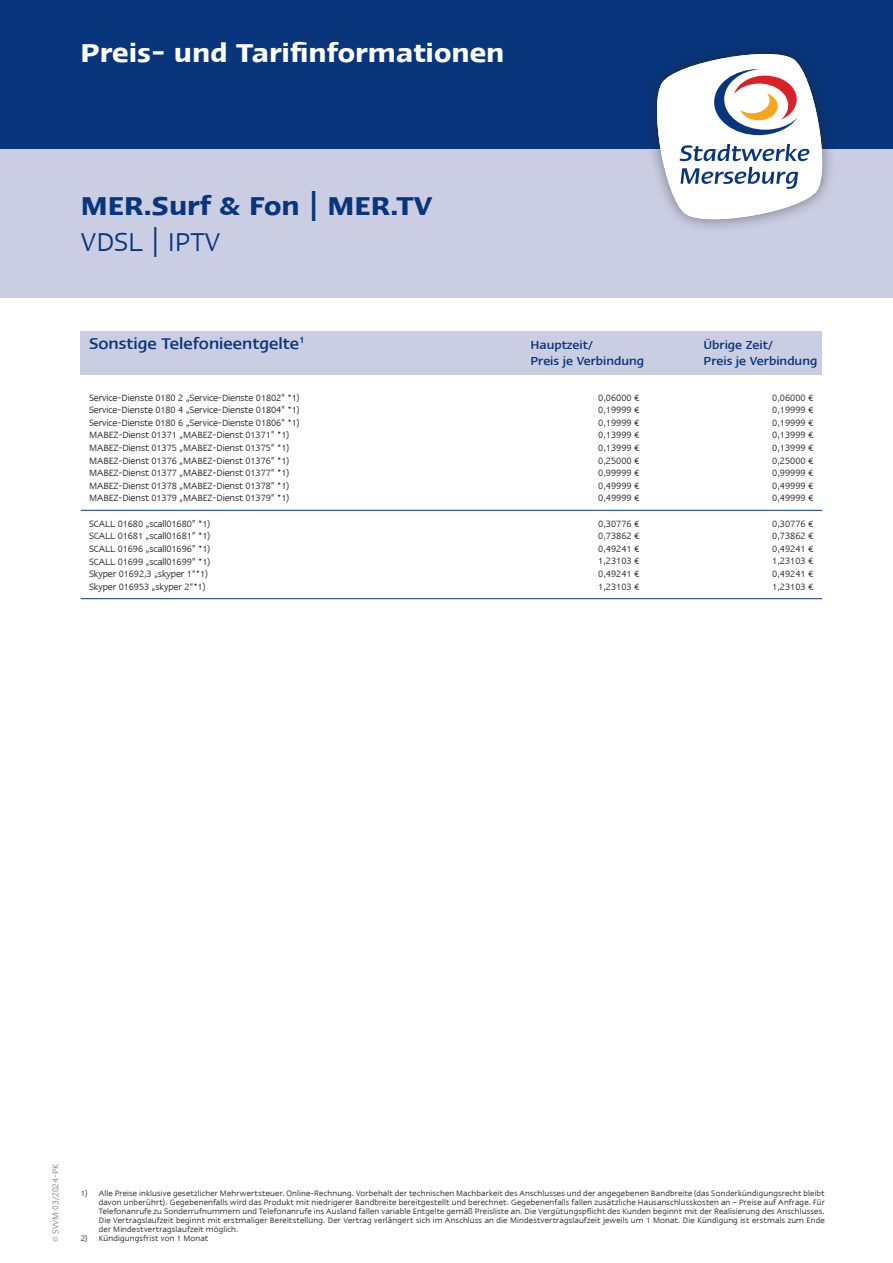
<style>
.page{position:relative;width:893px;height:1263px;background:#fff}
.page>*{position:absolute;margin:0;border:0;box-sizing:border-box;transform-origin:0 0}
.t1{font:600 30px "Linotype Ergo";color:#fff}
.t2{font:600 30px "Linotype Ergo";color:#08357c}
.t3{font:30px "Linotype Ergo";color:#08357c}
.t4{font:500 18px "Linotype Ergo";color:#08357c}
.t5{font:500 13.5px/16.2px "Linotype Ergo";color:#08357c}
.t6{font:10.5px/12.6px "Linotype Ergo";letter-spacing:-.01em;color:#231f20}
.t7{font:9.75px "Linotype Ergo";color:#808285}
.t8{font:9px/9px "Linotype Ergo";letter-spacing:.02em;color:#231f20;text-align:justify}
</style>
<div class="page">
<div style="left:81px;top:332px;width:741px;height:43px;background:#cbcee3"></div>
<hr style="left:81px;top:598px;width:741px;height:1px;background:#08357c">
<hr style="left:81px;top:510px;width:741px;height:1px;background:#08357c">
<div style="left:0;top:149px;width:893px;height:149px;background:#cbcee3"></div>
<div style="left:0;top:0;width:893px;height:149px;background:#08357c"></div>
<div style="left:643px;top:40px;width:193px;height:194px;background:#231f20;opacity:.5"></div>
<svg style="left:648px;top:45px;width:183px;height:183px"></svg>
<h1 class="t1" style="left:80px;top:37px;width:426px">Preis- und Tarifinformationen</h1>
<h1 class="t2" style="left:81px;top:190px;width:353px">MER.Surf &amp; Fon | MER.TV</h1>
<h1 class="t3" style="left:81px;top:226px;width:141px">VDSL | IPTV</h1>
<h2 class="t4" style="left:89px;top:334px;width:217px">Sonstige Telefonieentgelte<sup>1</sup></h2>
<p class="t6" style="left:89px;top:391px;width:212px">Service-Dienste 0180 2 „Service-Dienste 01802” *1)<br>Service-Dienste 0180 4 „Service-Dienste 01804” *1)<br>Service-Dienste 0180 6 „Service-Dienste 01806” *1)<br>MABEZ-Dienst 01371 „MABEZ-Dienst 01371” *1)<br>MABEZ-Dienst 01375 „MABEZ-Dienst 01375” *1)<br>MABEZ-Dienst 01376 „MABEZ-Dienst 01376” *1)<br>MABEZ-Dienst 01377 „MABEZ-Dienst 01377” *1)<br>MABEZ-Dienst 01378 „MABEZ-Dienst 01378” *1)<br>MABEZ-Dienst 01379 „MABEZ-Dienst 01379” *1)</p>
<p class="t6" style="left:89px;top:517px;width:123px">SCALL 01680 „scall01680” *1)<br>SCALL 01681 „scall01681” *1)<br>SCALL 01696 „scall01696” *1)<br>SCALL 01699 „scall01699” *1)<br>Skyper 01692,3 „skyper 1“*1)<br>Skyper 016953 „skyper 2“*1)</p>
<p class="t5" style="left:530px;top:336px;width:115px">Hauptzeit/<br>Preis je Verbindung</p>
<p class="t5" style="left:704px;top:336px;width:115px">Übrige Zeit/<br>Preis je Verbindung</p>
<p class="t6" style="left:598px;top:391px;width:43px">0,06000 €</p>
<p class="t6" style="left:772px;top:391px;width:43px">0,06000 €</p>
<p class="t6" style="left:598px;top:403px;width:43px">0,19999 €</p>
<p class="t6" style="left:772px;top:403px;width:43px">0,19999 €</p>
<p class="t6" style="left:598px;top:416px;width:43px">0,19999 €</p>
<p class="t6" style="left:772px;top:416px;width:43px">0,19999 €</p>
<p class="t6" style="left:598px;top:429px;width:43px">0,13999 €</p>
<p class="t6" style="left:772px;top:429px;width:43px">0,13999 €</p>
<p class="t6" style="left:598px;top:441px;width:43px">0,13999 €</p>
<p class="t6" style="left:772px;top:441px;width:43px">0,13999 €</p>
<p class="t6" style="left:598px;top:454px;width:43px">0,25000 €</p>
<p class="t6" style="left:772px;top:454px;width:43px">0,25000 €</p>
<p class="t6" style="left:598px;top:466px;width:43px">0,99999 €</p>
<p class="t6" style="left:772px;top:466px;width:43px">0,99999 €</p>
<p class="t6" style="left:598px;top:479px;width:43px">0,49999 €</p>
<p class="t6" style="left:772px;top:479px;width:43px">0,49999 €</p>
<p class="t6" style="left:598px;top:492px;width:43px">0,49999 €</p>
<p class="t6" style="left:772px;top:492px;width:43px">0,49999 €</p>
<p class="t6" style="left:598px;top:517px;width:43px">0,30776 €</p>
<p class="t6" style="left:772px;top:517px;width:43px">0,30776 €</p>
<p class="t6" style="left:598px;top:529px;width:43px">0,73862 €</p>
<p class="t6" style="left:772px;top:529px;width:43px">0,73862 €</p>
<p class="t6" style="left:598px;top:542px;width:43px">0,49241 €</p>
<p class="t6" style="left:772px;top:542px;width:43px">0,49241 €</p>
<p class="t6" style="left:598px;top:555px;width:43px">1,23103 €</p>
<p class="t6" style="left:772px;top:555px;width:43px">1,23103 €</p>
<p class="t6" style="left:598px;top:567px;width:43px">0,49241 €</p>
<p class="t6" style="left:772px;top:567px;width:43px">0,49241 €</p>
<p class="t6" style="left:598px;top:580px;width:43px">1,23103 €</p>
<p class="t6" style="left:772px;top:580px;width:43px">1,23103 €</p>
<p class="t7" style="left:50px;top:1242px;width:79px;rotate:-90deg">© SWM 03/2024-PK</p>
<p class="t8" style="left:99px;top:1188px;width:727px;text-indent:-18px">1) Alle Preise inklusive gesetzlicher Mehrwertsteuer. Online-Rechnung. Vorbehalt der technischen Machbarkeit des Anschlusses und der angegebenen Bandbreite (das Sonderkündigungsrecht bleibt davon unberührt). Gegebenenfalls wird das Produkt mit niedrigerer Bandbreite bereitgestellt und berechnet. Gegebenenfalls fallen zusätzliche Hausanschlusskosten an – Preise auf Anfrage. Für Telefonanrufe zu Sonderrufnummern und Telefonanrufe ins Ausland fallen variable Entgelte gemäß Preisliste an. Die Vergütungspflicht des Kunden beginnt mit der Realisierung des Anschlusses.<br>Die Vertragslaufzeit beginnt mit erstmaliger Bereitstellung. Der Vertrag verlängert sich im Anschluss an die Mindestvertragslaufzeit jeweils um 1 Monat. Die Kündigung ist erstmals zum Ende der Mindestvertragslaufzeit möglich.</p>
<p class="t8" style="left:81px;top:1233px;width:129px">2) Kündigungsfrist von 1 Monat</p>
</div>
